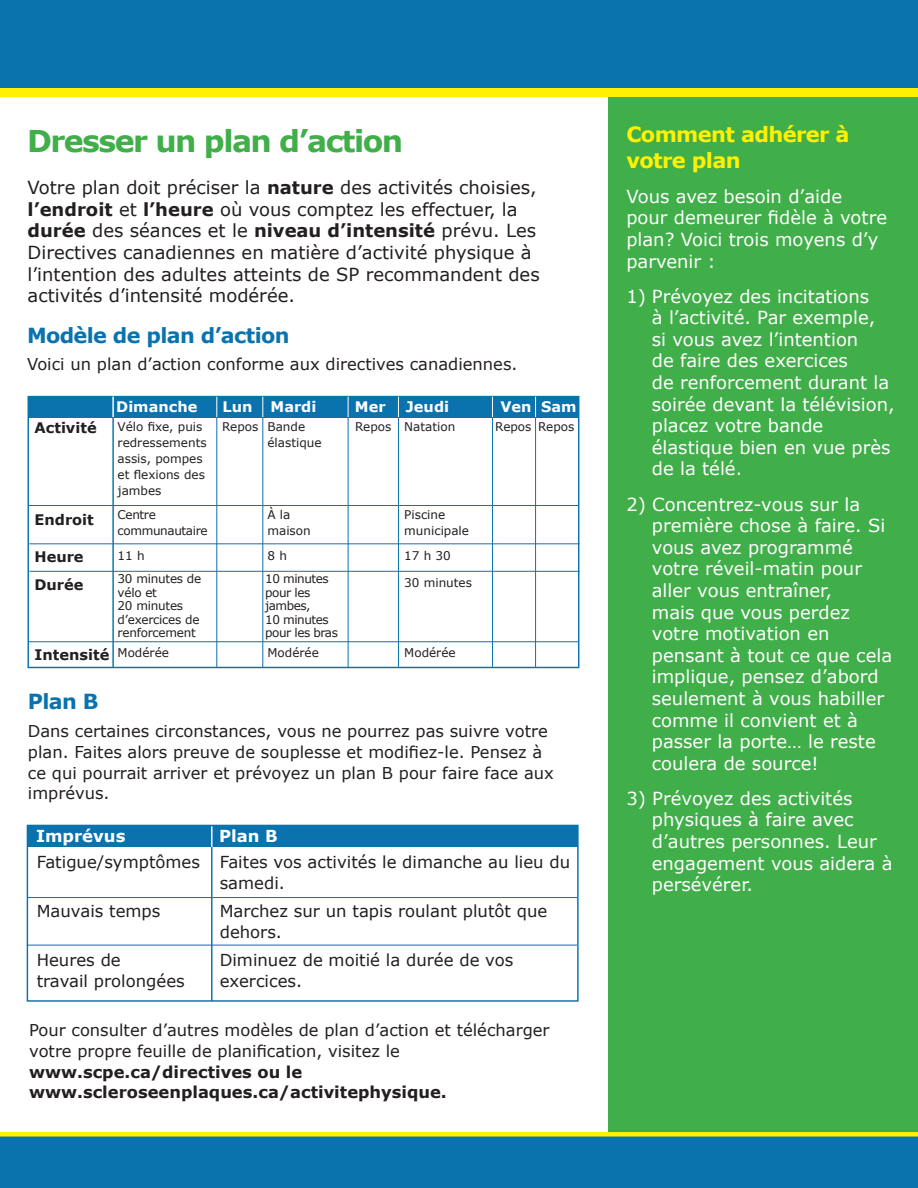
<style>
.page{position:relative;width:918px;height:1188px;background:#fff}
.page>*{position:absolute;margin:0;border:0;box-sizing:border-box;transform-origin:0 0}
.t1{font:700 30px "Verdana";letter-spacing:-.05em;color:#40ae49}
.t2{font:700 21px/25.2px "Verdana";letter-spacing:-.03em;color:#fff101}
.t3{font:700 20.85px "Verdana";letter-spacing:-.03em;color:#0a73ae}
.t4{font:18px/21.6px "Verdana";color:#fff}
.t5{font:18px/21.6px "Verdana";color:#231f20}
.t6{font:16.5px/21px "Verdana";color:#231f20}
.t7{font:700 16.5px "Verdana";color:#fff}
.t8{font:16.35px/20.9px "Verdana";color:#231f20}
.t9{font:700 14.55px "Verdana";color:#231f20}
.t10{font:700 14.55px "Verdana";color:#fff}
.t11{font:12px/16px "Verdana";color:#231f20}
.t12{font:12px/13.5px "Verdana";letter-spacing:-.02em;color:#231f20}
.t13{font:12px/13.5px "Verdana";letter-spacing:-.04em;color:#231f20}
.t14{font:12px/16px "Verdana";letter-spacing:-.03em;color:#231f20}
.s1{font-weight:700}
</style>
<div class="page">
<div style="left:27px;top:825px;width:552px;height:177px;border:1px solid #0a73ae"></div>
<div style="left:28px;top:397px;width:550px;height:21px;background:#0a73ae"></div>
<div style="left:27px;top:826px;width:551px;height:21px;background:#0a73ae"></div>
<div style="left:609px;top:84px;width:309px;height:1052px;background:#40ae49"></div>
<div style="left:0;top:1136px;width:918px;height:52px;background:#0a73ae"></div>
<div style="left:0;top:0;width:918px;height:95px;background:#0a73ae"></div>
<div style="left:0;top:88px;width:918px;height:9px;background:#fff101"></div>
<div style="left:0;top:1132px;width:918px;height:5px;background:#fff101"></div>
<hr style="left:112px;top:401px;width:2px;height:266px;background:#0a73ae">
<hr style="left:28px;top:505px;width:550px;height:1px;background:#0a73ae">
<hr style="left:29px;top:543px;width:550px;height:1px;background:#0a73ae">
<hr style="left:29px;top:571px;width:550px;height:1px;background:#0a73ae">
<hr style="left:28px;top:641px;width:550px;height:1px;background:#0a73ae">
<hr style="left:216px;top:402px;width:1px;height:265px;background:#0a73ae">
<hr style="left:262px;top:402px;width:1px;height:265px;background:#0a73ae">
<hr style="left:348px;top:402px;width:1px;height:265px;background:#0a73ae">
<hr style="left:398px;top:402px;width:1px;height:265px;background:#0a73ae">
<hr style="left:492px;top:402px;width:1px;height:265px;background:#0a73ae">
<hr style="left:535px;top:402px;width:1px;height:265px;background:#0a73ae">
<hr style="left:112px;top:397px;width:2px;height:20px;background:#fff">
<svg style="left:216px;top:397px;width:1px;height:20px"></svg>
<svg style="left:262px;top:397px;width:1px;height:20px"></svg>
<svg style="left:348px;top:397px;width:1px;height:20px"></svg>
<svg style="left:398px;top:397px;width:1px;height:20px"></svg>
<svg style="left:492px;top:397px;width:1px;height:20px"></svg>
<svg style="left:535px;top:397px;width:1px;height:20px"></svg>
<hr style="left:27px;top:897px;width:551px;height:1px;background:#0a73ae">
<hr style="left:27px;top:945px;width:550px;height:1px;background:#0a73ae">
<hr style="left:211px;top:847px;width:2px;height:154px;background:#0a73ae">
<hr style="left:211px;top:826px;width:2px;height:21px;background:#fff">
<p class="t1" style="left:27px;top:120px;width:378px">Dresser un plan d’action</p>
<p class="t5" style="left:28px;top:177px;width:514px">Votre plan doit préciser la <span class="s1">nature</span> des activités choisies, <span class="s1">l’endroit</span> et <span class="s1">l’heure</span> où vous comptez les effectuer, la <span class="s1">durée</span> des séances et le <span class="s1">niveau d’intensité</span> prévu. Les Directives canadiennes en matière d’activité physique à l’intention des adultes atteints de SP recommandent des activités d’intensité modérée.</p>
<p class="t3" style="left:27px;top:320px;width:264px">Modèle de plan d’action</p>
<p class="t8" style="left:27px;top:354px;width:492px">Voici un plan d’action conforme aux directives canadiennes.</p>
<p class="t10" style="left:116px;top:397px;width:83px">Dimanche</p>
<p class="t10" style="left:223px;top:397px;width:95px">Lun Mardi</p>
<p class="t10" style="left:355px;top:397px;width:32px">Mer</p>
<p class="t10" style="left:406px;top:397px;width:45px">Jeudi</p>
<p class="t10" style="left:501px;top:397px;width:77px">Ven Sam</p>
<p class="t9" style="left:35px;top:417px;width:64px">Activité</p>
<p class="t9" style="left:35px;top:509px;width:61px">Endroit</p>
<p class="t9" style="left:35px;top:546px;width:51px">Heure</p>
<p class="t11" style="left:118px;top:419px;width:91px">Vélo fixe, puis redressements assis, pompes et flexions des jambes</p>
<p class="t14" style="left:118px;top:507px;width:92px">Centre communautaire</p>
<p class="t11" style="left:118px;top:547px;width:29px">11 h</p>
<p class="t11" style="left:222px;top:419px;width:38px">Repos</p>
<p class="t11" style="left:267px;top:419px;width:56px">Bande élastique</p>
<p class="t11" style="left:267px;top:507px;width:45px">À la maison</p>
<p class="t11" style="left:267px;top:547px;width:21px">8 h</p>
<p class="t11" style="left:355px;top:419px;width:38px">Repos</p>
<p class="t11" style="left:404px;top:419px;width:53px">Natation</p>
<p class="t11" style="left:495px;top:419px;width:38px">Repos</p>
<p class="t11" style="left:538px;top:419px;width:38px">Repos</p>
<p class="t11" style="left:404px;top:507px;width:66px">Piscine municipale</p>
<p class="t11" style="left:404px;top:547px;width:48px">17 h 30</p>
<p class="t9" style="left:35px;top:575px;width:51px">Durée</p>
<p class="t12" style="left:118px;top:572px;width:85px">30 minutes de vélo et<br>20 minutes d’exercices de renforcement</p>
<p class="t13" style="left:265px;top:572px;width:74px">10 minutes pour les jambes,<br>10 minutes pour les bras</p>
<p class="t11" style="left:404px;top:575px;width:69px">30 minutes</p>
<p class="t9" style="left:35px;top:644px;width:76px">Intensité</p>
<p class="t11" style="left:118px;top:645px;width:53px">Modérée</p>
<p class="t11" style="left:267px;top:645px;width:53px">Modérée</p>
<p class="t11" style="left:404px;top:645px;width:53px">Modérée</p>
<p class="t3" style="left:28px;top:687px;width:72px">Plan B</p>
<p class="t8" style="left:28px;top:720px;width:527px">Dans certaines circonstances, vous ne pourrez pas suivre votre plan. Faites alors preuve de souplesse et modifiez-le. Pensez à ce qui pourrait arriver et prévoyez un plan B pour faire face aux imprévus.</p>
<p class="t7" style="left:36px;top:825px;width:91px">Imprévus</p>
<p class="t7" style="left:219px;top:825px;width:60px">Plan B</p>
<p class="t6" style="left:220px;top:851px;width:352px;text-indent:-183px">Fatigue/symptômes Faites vos activités le dimanche au lieu du samedi.</p>
<p class="t6" style="left:37px;top:900px;width:125px">Mauvais temps</p>
<p class="t6" style="left:220px;top:900px;width:329px">Marchez sur un tapis roulant plutôt que dehors.</p>
<p class="t6" style="left:37px;top:949px;width:86px">Heures de</p>
<p class="t6" style="left:220px;top:949px;width:295px">Diminuez de moitié la durée de vos</p>
<p class="t6" style="left:37px;top:970px;width:150px">travail prolongées</p>
<p class="t6" style="left:220px;top:970px;width:84px">exercices.</p>
<p class="t8" style="left:29px;top:1019px;width:522px">Pour consulter d’autres modèles de plan d’action et télécharger votre propre feuille de planification, visitez le <span class="s1">www.scpe.ca/directives ou le www.scleroseenplaques.ca/activitephysique.</span></p>
<p class="t2" style="left:626px;top:122px;width:225px">Comment adhérer à votre plan</p>
<p class="t4" style="left:626px;top:185px;width:262px">Vous avez besoin d’aide pour demeurer fidèle à votre plan? Voici trois moyens d’y parvenir :</p>
<p class="t4" style="left:652px;top:285px;width:244px;text-indent:-26px">1) Prévoyez des incitations<br>à l’activité. Par exemple,<br>si vous avez l’intention<br>de faire des exercices<br>de renforcement durant la soirée devant la télévision, placez votre bande élastique bien en vue près de la télé.</p>
<p class="t4" style="left:652px;top:493px;width:242px;text-indent:-26px">2) Concentrez-vous sur la première chose à faire. Si vous avez programmé votre réveil-matin pour aller vous entraîner,<br>mais que vous perdez votre motivation en pensant à tout ce que cela implique, pensez d’abord seulement à vous habiller comme il convient et à passer la porte… le reste coulera de source!</p>
<p class="t4" style="left:652px;top:787px;width:242px;text-indent:-26px">3) Prévoyez des activités physiques à faire avec d’autres personnes. Leur engagement vous aidera à persévérer.</p>
</div>
